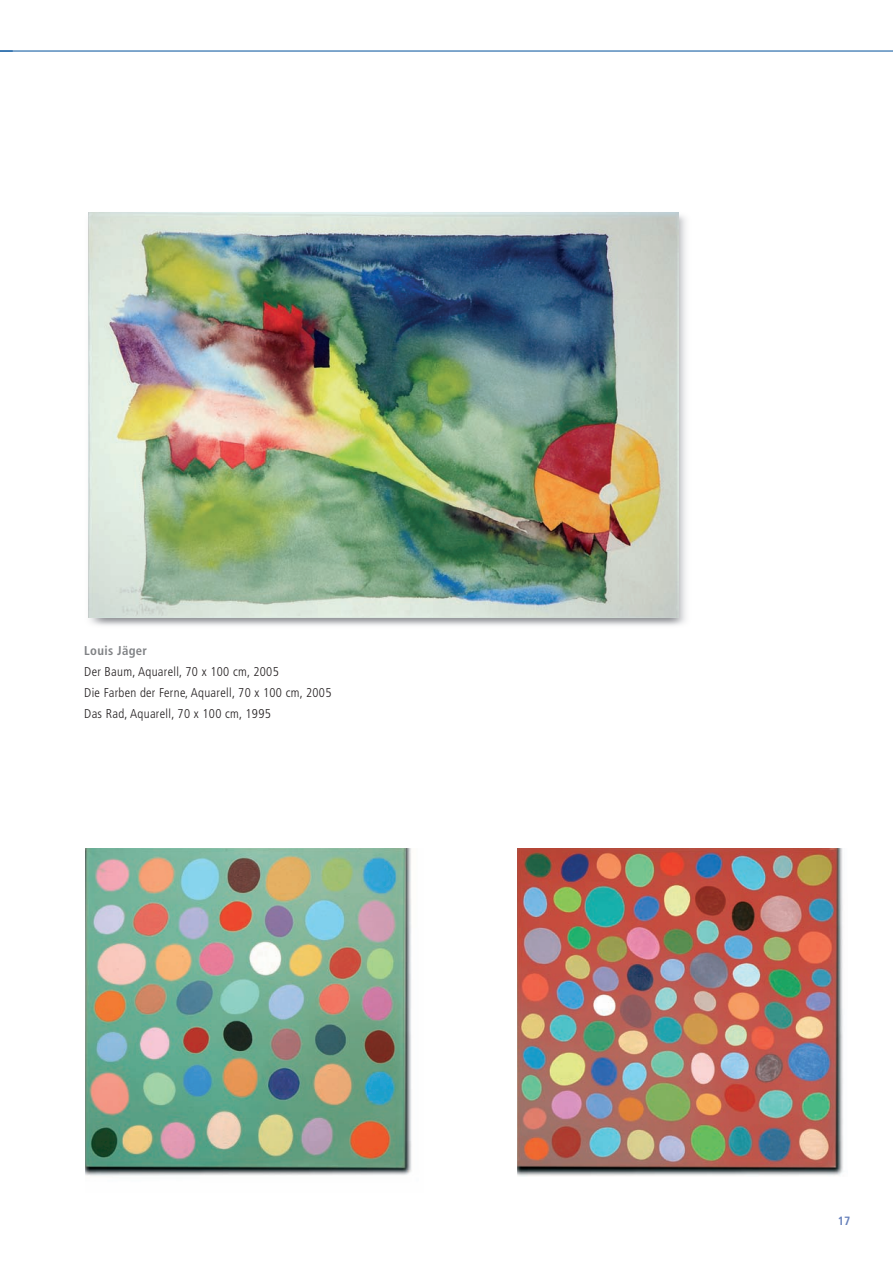
<style>
.page{position:relative;width:893px;height:1263px;background:#fff}
.page>*{position:absolute;margin:0;border:0;box-sizing:border-box;transform-origin:0 0}
.t1{font:300 condensed 12.75px/21px "Frutiger";letter-spacing:.025em;color:#231f20}
.t2{font:700 condensed 12.75px "Frutiger";letter-spacing:.025em;color:#808285}
.t3{font:700 condensed 12px "Frutiger";color:#6781bb}
</style>
<div class="page">
<hr style="left:0;top:51px;width:893px;height:1px;background:#01519b">
<svg style="left:0;top:51px;width:13px;height:1px"></svg>
<img style="left:88px;top:212px;width:598px;height:414px">
<img style="left:88px;top:213px;width:590px;height:405px">
<img style="left:517px;top:848px;width:326px;height:328px">
<img style="left:85px;top:848px;width:327px;height:328px">
<p class="t2" style="left:84px;top:646px;width:64px">Louis Jäger</p>
<p class="t1" style="left:84px;top:662px;width:249px">Der Baum, Aquarell, 70 x 100 cm, 2005<br>Die Farben der Ferne, Aquarell, 70 x 100 cm, 2005<br>Das Rad, Aquarell, 70 x 100 cm, 1995</p>
<p class="t3" style="left:838px;top:1216px;width:14px">17</p>
</div>
